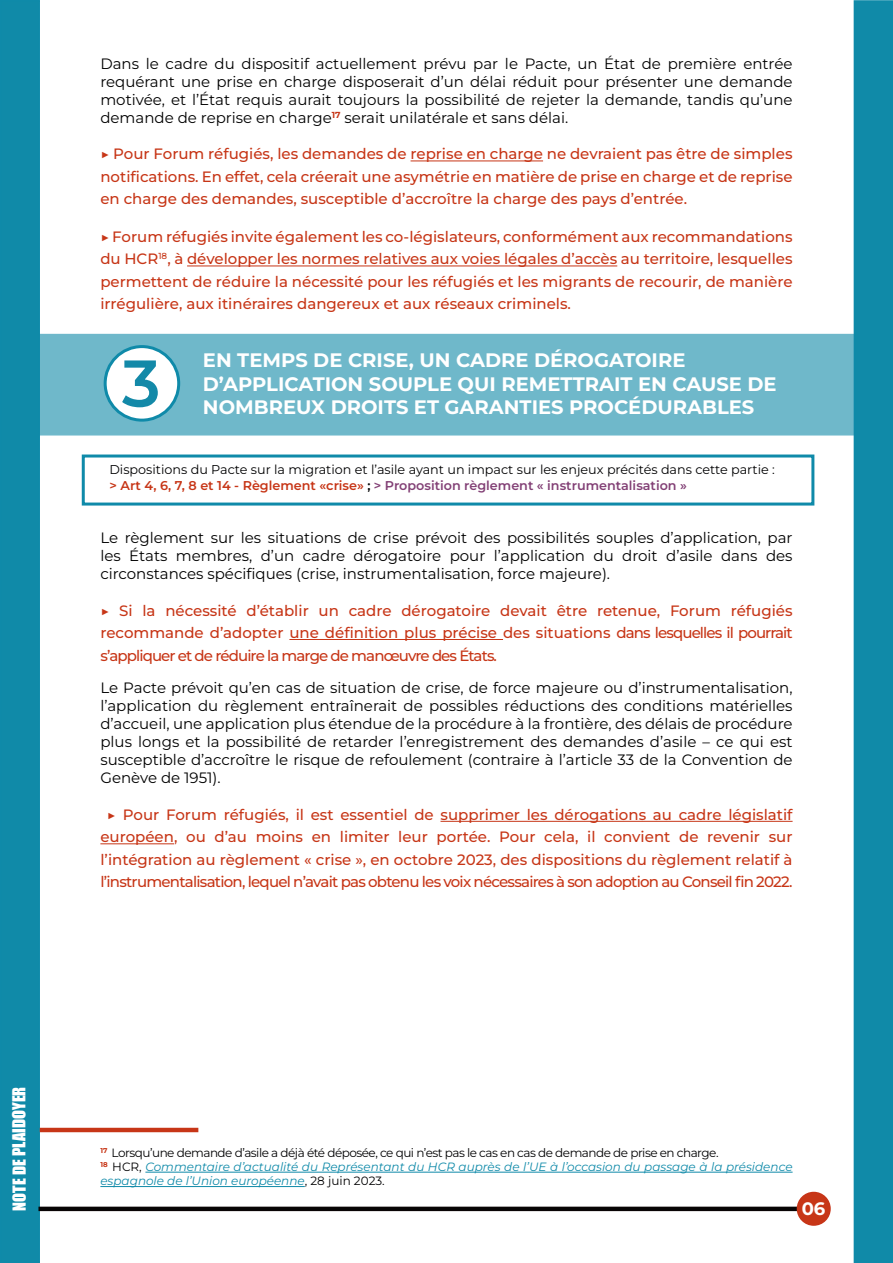
<style>
.page{position:relative;width:893px;height:1263px;background:#fff}
.page>*{position:absolute;margin:0;border:0;box-sizing:border-box;transform-origin:0 0}
.t1{font:600 66px "Montserrat";color:#1389a8}
.t2{font:700 19.5px/23.4px "Montserrat";color:#fff}
.t3{font:700 18px "Montserrat";color:#fff}
.t4{font:16.5px "Impact";letter-spacing:-.005em;color:#fff}
.t5{font:500 15px/22.5px "Montserrat";color:#c73617;text-align:justify}
.t6{font:15px/18px "Montserrat";color:#000;text-align:justify}
.t7{font:12.75px/15.3px "Montserrat";color:#020203}
.t8{font:italic 12px/14.4px "Montserrat";color:#0f8aa9}
.s1{font-weight:400}
.s2{font-weight:600;color:#c73617}
.s3{font-weight:600}
.s4{font-weight:600;color:#834176}
.s5{font-style:normal;color:#020203}
</style>
<div class="page">
<div style="left:1px;top:1px;width:38px;height:1261px;background:#108aa8"></div>
<div style="left:0;top:0;width:40px;height:1263px;border:2px solid #0f8aa9"></div>
<svg style="left:38px;top:1206px;width:759px;height:5px;background:#282425"></svg>
<div style="left:797px;top:1192px;width:33px;height:33px;background:#c73617;border-radius:50%"></div>
<div style="left:797px;top:1192px;width:34px;height:34px;border:2px solid #c73417;border-radius:50%"></div>
<hr style="left:411px;top:161px;width:132px;height:1px;background:#c73617">
<hr style="left:187px;top:266px;width:430px;height:1px;background:#c73617">
<hr style="left:289px;top:639px;width:214px;height:1px;background:#c73617">
<hr style="left:440px;top:821px;width:353px;height:1px;background:#c73617">
<hr style="left:100px;top:843px;width:74px;height:1px;background:#c73617">
<hr style="left:40px;top:1128px;width:158px;height:4px;background:#c73617">
<hr style="left:145px;top:1172px;width:648px;height:1px;background:#0f8aa9">
<hr style="left:100px;top:1186px;width:205px;height:1px;background:#0f8aa9">
<div style="left:854px;top:1px;width:39px;height:1261px;background:#108aa8"></div>
<div style="left:39px;top:334px;width:815px;height:101px;background:#6fb8ca"></div>
<div style="left:105px;top:347px;width:74px;height:73px;background:#fff;border-radius:50%"></div>
<div style="left:104px;top:345px;width:76px;height:77px;border:3px solid #0f8aa9;border-radius:50%"></div>
<div style="left:82px;top:454px;width:732px;height:51px;border:3px solid #0f8aa9"></div>
<p class="t6" style="left:100px;top:54px;width:694px">Dans le cadre du dispositif actuellement prévu par le Pacte, un État de première entrée requérant une prise en charge disposerait d’un délai réduit pour présenter une demande motivée, et l’État requis aurait toujours la possibilité de rejeter la demande, tandis qu’une demande de reprise en charge<sup>17</sup> serait unilatérale et sans délai.</p>
<p class="t5" style="left:100px;top:142px;width:694px"><span class="s1">▶</span> Pour Forum réfugiés, les demandes de reprise en charge ne devraient pas être de simples notifications. En effet, cela créerait une asymétrie en matière de prise en charge et de reprise en charge des demandes, susceptible d’accroître la charge des pays d’entrée.</p>
<p class="t5" style="left:100px;top:225px;width:694px"><span class="s1">▶</span> Forum réfugiés invite également les co-législateurs, conformément aux recommandations du HCR<sup>18</sup>, à développer les normes relatives aux voies légales d’accès au territoire, lesquelles permettent de réduire la nécessité pour les réfugiés et les migrants de recourir, de manière irrégulière, aux itinéraires dangereux et aux réseaux criminels.</p>
<h1 class="t1" style="left:122px;top:339px;width:40px">3</h1>
<h2 class="t2" style="left:203px;top:348px;width:575px">EN TEMPS DE CRISE, UN CADRE DÉROGATOIRE<br>D’APPLICATION SOUPLE QUI REMETTRAIT EN CAUSE DE<br>NOMBREUX DROITS ET GARANTIES PROCÉDURABLES</h2>
<p class="t7" style="left:109px;top:462px;width:667px">Dispositions du Pacte sur la migration et l’asile ayant un impact sur les enjeux précités dans cette partie : <span class="s2">&gt; Art 4, 6, 7, 8 et 14 - Règlement «crise»</span> <span class="s3">;</span> <span class="s4">&gt; Proposition règlement « instrumentalisation »</span></p>
<p class="t6" style="left:100px;top:528px;width:694px">Le règlement sur les situations de crise prévoit des possibilités souples d’application, par les États membres, d’un cadre dérogatoire pour l’application du droit d’asile dans des circonstances spécifiques (crise, instrumentalisation, force majeure).</p>
<p class="t5" style="left:100px;top:598px;width:694px"><span class="s1">▶</span> Si la nécessité d’établir un cadre dérogatoire devait être retenue, Forum réfugiés recommande d’adopter une définition plus précise des situations dans lesquelles il pourrait s’appliquer et de réduire la marge de manœuvre des États.</p>
<p class="t6" style="left:100px;top:678px;width:694px">Le Pacte prévoit qu’en cas de situation de crise, de force majeure ou d’instrumentalisation, l’application du règlement entraînerait de possibles réductions des conditions matérielles d’accueil, une application plus étendue de la procédure à la frontière, des délais de procédure plus longs et la possibilité de retarder l’enregistrement des demandes d’asile – ce qui est susceptible d’accroître le risque de refoulement (contraire à l’article 33 de la Convention de Genève de 1951).</p>
<p class="t5" style="left:100px;top:803px;width:694px;text-align:center"><span class="s1">▶</span> Pour Forum réfugiés, il est essentiel de supprimer les dérogations au cadre législatif européen, ou d’au moins en limiter leur portée. Pour cela, il convient de revenir sur l’intégration au règlement « crise », en octobre 2023, des dispositions du règlement relatif à l’instrumentalisation, lequel n’avait pas obtenu les voix nécessaires à son adoption au Conseil fin 2022.</p>
<p class="t4" style="left:6px;top:1211px;width:126px;rotate:-90deg">NOTE DE PLAIDOYER</p>
<p class="t8" style="left:100px;top:1145px;width:694px"><sup>17</sup> <span class="s5">Lorsqu’une demande d’asile a déjà été déposée, ce qui n’est pas le cas en cas de demande de prise en charge.<br></span><sup>18</sup> <span class="s5">HCR,</span> Commentaire d’actualité du Représentant du HCR auprès de l’UE à l’occasion du passage à la présidence espagnole de l’Union européenne<span class="s5">, 28 juin 2023.</span></p>
<p class="t3" style="left:802px;top:1197px;width:25px">06</p>
</div>
